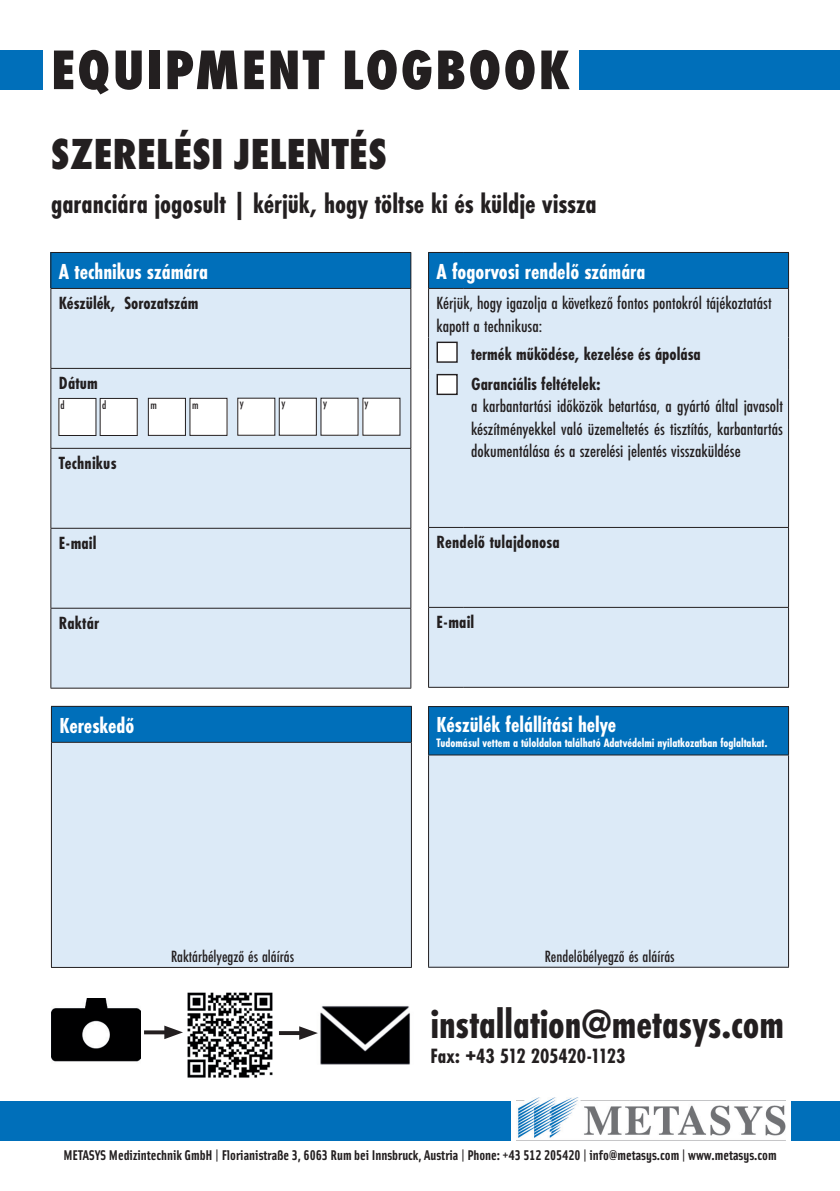
<style>
.page{position:relative;width:840px;height:1191px;background:#fff}
.page>*{position:absolute;margin:0;border:0;box-sizing:border-box;transform-origin:0 0}
.t1{font:800 57.8px "Futura PT Cond";letter-spacing:.04em;color:#231f20}
.t2{font:800 45.2px "Futura PT Cond";letter-spacing:.01em;color:#231f20}
.t3{font:700 42.2px "Futura PT Cond";color:#231f20}
.t4{font:700 28.2px "Futura PT Cond";color:#231f20}
.t5{font:700 22.6px "Futura PT Cond";color:#fff}
.t6{font:700 21.4px "Futura PT Cond";letter-spacing:-.005em;color:#231f20}
.t7{font:500 18.4px/22.6px "Futura PT Cond";color:#231f20}
.t8{font:700 18.4px/30px "Futura PT Cond";color:#231f20}
.t9{font:500 17px "Futura PT Cond";color:#231f20}
.t10{font:14px "Solex Bold Lining";color:#231f20}
.t11{font:700 12.6px "Futura PT Cond";color:#fff}
.t12{font:500 12px "Futura PT Cond";color:#231f20}
</style>
<div class="page">
<div style="left:0;top:50px;width:839px;height:40px;background:#006fba"></div>
<div style="left:43px;top:37px;width:535px;height:60px;background:#fff"></div>
<div style="left:0;top:1101px;width:839px;height:40px;background:#006fba"></div>
<div style="left:510px;top:1097px;width:280px;height:53px;background:#fff"></div>
<img style="left:516px;top:1097px;width:268px;height:44px">
<div style="left:51px;top:252px;width:359px;height:36px;background:#006fba"></div>
<div style="left:51px;top:289px;width:359px;height:399px;background:#dceaf7"></div>
<hr style="left:50px;top:252px;width:361px;height:1px;background:#231f20">
<hr style="left:50px;top:253px;width:1px;height:35px;background:#231f20">
<hr style="left:410px;top:253px;width:1px;height:35px;background:#231f20">
<hr style="left:50px;top:288px;width:361px;height:1px;background:#231f20">
<hr style="left:50px;top:289px;width:1px;height:79px;background:#231f20">
<hr style="left:410px;top:289px;width:1px;height:79px;background:#231f20">
<hr style="left:50px;top:368px;width:361px;height:1px;background:#231f20">
<hr style="left:50px;top:369px;width:1px;height:79px;background:#231f20">
<hr style="left:410px;top:369px;width:1px;height:79px;background:#231f20">
<hr style="left:50px;top:448px;width:361px;height:1px;background:#231f20">
<hr style="left:50px;top:449px;width:1px;height:79px;background:#231f20">
<hr style="left:410px;top:449px;width:1px;height:79px;background:#231f20">
<hr style="left:50px;top:528px;width:361px;height:1px;background:#231f20">
<hr style="left:50px;top:528px;width:1px;height:80px;background:#231f20">
<hr style="left:410px;top:528px;width:1px;height:80px;background:#231f20">
<hr style="left:50px;top:608px;width:361px;height:1px;background:#231f20">
<hr style="left:50px;top:608px;width:1px;height:80px;background:#231f20">
<hr style="left:410px;top:608px;width:1px;height:80px;background:#231f20">
<hr style="left:50px;top:688px;width:361px;height:1px;background:#231f20">
<div style="left:428px;top:252px;width:360px;height:36px;background:#006fba"></div>
<div style="left:429px;top:289px;width:358px;height:398px;background:#dceaf7"></div>
<hr style="left:428px;top:289px;width:1px;height:49px;background:#231f20">
<hr style="left:787px;top:289px;width:1px;height:49px;background:#231f20">
<hr style="left:428px;top:338px;width:1px;height:32px;background:#231f20">
<hr style="left:787px;top:338px;width:1px;height:32px;background:#231f20">
<hr style="left:428px;top:370px;width:1px;height:157px;background:#231f20">
<hr style="left:787px;top:370px;width:1px;height:157px;background:#231f20">
<hr style="left:428px;top:527px;width:35px;height:1px;background:#231f20">
<hr style="left:428px;top:528px;width:1px;height:79px;background:#231f20">
<hr style="left:463px;top:527px;width:325px;height:1px;background:#231f20">
<hr style="left:787px;top:528px;width:1px;height:79px;background:#231f20">
<hr style="left:428px;top:607px;width:35px;height:1px;background:#231f20">
<hr style="left:428px;top:608px;width:1px;height:79px;background:#231f20">
<hr style="left:463px;top:607px;width:325px;height:1px;background:#231f20">
<hr style="left:787px;top:608px;width:1px;height:79px;background:#231f20">
<hr style="left:428px;top:687px;width:35px;height:1px;background:#231f20">
<hr style="left:463px;top:687px;width:325px;height:1px;background:#231f20">
<hr style="left:428px;top:252px;width:35px;height:1px;background:#231f20">
<hr style="left:428px;top:253px;width:1px;height:35px;background:#231f20">
<hr style="left:463px;top:252px;width:325px;height:1px;background:#231f20">
<hr style="left:787px;top:253px;width:1px;height:35px;background:#231f20">
<hr style="left:428px;top:288px;width:35px;height:1px;background:#231f20">
<hr style="left:463px;top:288px;width:325px;height:1px;background:#231f20">
<div style="left:437px;top:342px;width:20px;height:20px;background:#fff"></div>
<div style="left:436px;top:341px;width:21px;height:22px;border:1px solid #231f20"></div>
<div style="left:437px;top:374px;width:20px;height:20px;background:#fff"></div>
<div style="left:436px;top:374px;width:21px;height:21px;border:1px solid #231f20"></div>
<div style="left:59px;top:398px;width:37px;height:37px;background:#fff"></div>
<div style="left:58px;top:398px;width:38px;height:38px;border:1px solid #231f20"></div>
<div style="left:100px;top:398px;width:37px;height:37px;background:#fff"></div>
<div style="left:100px;top:398px;width:37px;height:38px;border:1px solid #231f20"></div>
<div style="left:148px;top:398px;width:37px;height:37px;background:#fff"></div>
<div style="left:148px;top:398px;width:38px;height:38px;border:1px solid #231f20"></div>
<div style="left:190px;top:398px;width:37px;height:37px;background:#fff"></div>
<div style="left:189px;top:398px;width:38px;height:38px;border:1px solid #231f20"></div>
<div style="left:238px;top:398px;width:37px;height:37px;background:#fff"></div>
<div style="left:279px;top:398px;width:37px;height:37px;background:#fff"></div>
<div style="left:321px;top:398px;width:37px;height:37px;background:#fff"></div>
<div style="left:362px;top:398px;width:38px;height:37px;background:#fff"></div>
<div style="left:51px;top:706px;width:360px;height:36px;background:#006fba"></div>
<div style="left:51px;top:742px;width:360px;height:225px;background:#dceaf7"></div>
<hr style="left:51px;top:706px;width:360px;height:1px;background:#231f20">
<hr style="left:51px;top:706px;width:1px;height:36px;background:#231f20">
<hr style="left:411px;top:706px;width:1px;height:36px;background:#231f20">
<hr style="left:51px;top:742px;width:360px;height:1px;background:#231f20">
<hr style="left:51px;top:742px;width:1px;height:225px;background:#231f20">
<hr style="left:411px;top:742px;width:1px;height:225px;background:#231f20">
<hr style="left:51px;top:967px;width:360px;height:1px;background:#231f20">
<div style="left:428px;top:706px;width:360px;height:49px;background:#006fba"></div>
<div style="left:428px;top:755px;width:360px;height:212px;background:#dceaf7"></div>
<hr style="left:428px;top:706px;width:360px;height:1px;background:#231f20">
<hr style="left:428px;top:707px;width:1px;height:47px;background:#231f20">
<hr style="left:787px;top:707px;width:1px;height:47px;background:#231f20">
<hr style="left:428px;top:754px;width:360px;height:1px;background:#231f20">
<hr style="left:428px;top:755px;width:1px;height:212px;background:#231f20">
<hr style="left:787px;top:755px;width:1px;height:212px;background:#231f20">
<hr style="left:428px;top:967px;width:360px;height:1px;background:#231f20">
<img style="left:187px;top:992px;width:86px;height:86px">
<img style="left:320px;top:1006px;width:90px;height:59px">
<img style="left:52px;top:998px;width:88px;height:64px">
<svg style="left:144px;top:1030px;width:20px;height:4px"></svg>
<svg style="left:164px;top:1025px;width:19px;height:14px"></svg>
<svg style="left:279px;top:1031px;width:20px;height:4px"></svg>
<svg style="left:299px;top:1026px;width:19px;height:13px"></svg>
<h1 class="t1" style="left:51px;top:36px;width:520px">EQUIPMENT LOGBOOK</h1>
<h2 class="t2" style="left:51px;top:127px;width:336px">SZERELÉSI JELENTÉS</h2>
<h3 class="t4" style="left:51px;top:188px;width:547px">garanciára jogosult | kérjük, hogy töltse ki és küldje vissza</h3>
<p class="t5" style="left:59px;top:258px;width:150px">A technikus számára</p>
<p class="t8" style="left:59px;top:288px;width:141px">Készülék, Sorozatszám</p>
<p class="t8" style="left:59px;top:368px;width:41px">Dátum</p>
<p class="t12" style="left:60px;top:398px;width:6px">d</p>
<p class="t12" style="left:102px;top:398px;width:6px">d</p>
<p class="t12" style="left:150px;top:398px;width:8px">m</p>
<p class="t12" style="left:192px;top:398px;width:8px">m</p>
<p class="t12" style="left:240px;top:395px;width:5px">y</p>
<p class="t12" style="left:281px;top:395px;width:5px">y</p>
<p class="t12" style="left:323px;top:395px;width:5px">y</p>
<p class="t12" style="left:364px;top:395px;width:5px">y</p>
<p class="t8" style="left:59px;top:448px;width:59px">Technikus</p>
<p class="t8" style="left:59px;top:528px;width:39px">E-mail</p>
<p class="t8" style="left:59px;top:608px;width:42px">Raktár</p>
<p class="t5" style="left:59px;top:712px;width:76px">Kereskedő</p>
<p class="t5" style="left:436px;top:258px;width:210px">A fogorvosi rendelő számára</p>
<p class="t7" style="left:436px;top:292px;width:336px">Kérjük, hogy igazolja a következő fontos pontokról tájékoztatást kapott a technikusa:</p>
<p class="t8" style="left:471px;top:338px;width:231px">termék működése, kezelése és ápolása<br>Garanciális feltételek:</p>
<p class="t7" style="left:471px;top:394px;width:313px;text-align:justify">a karbantartási időközök betartása, a gyártó által javasolt készítményekkel való üzemeltetés és tisztítás, karbantartás dokumentálása és a szerelési jelentés visszaküldése</p>
<p class="t8" style="left:436px;top:527px;width:125px">Rendelő tulajdonosa</p>
<p class="t8" style="left:436px;top:607px;width:39px">E-mail</p>
<p class="t5" style="left:436px;top:711px;width:181px">Készülék felállítási helye</p>
<p class="t11" style="left:436px;top:735px;width:332px">Tudomásul vettem a túloldalon található Adatvédelmi nyilatkozatban foglaltakat.</p>
<p class="t9" style="left:171px;top:946px;width:124px">Raktárbélyegző és aláírás</p>
<p class="t9" style="left:544px;top:946px;width:131px">Rendelőbélyegző és aláírás</p>
<h3 class="t3" style="left:430px;top:999px;width:355px">installation@metasys.com</h3>
<p class="t6" style="left:430px;top:1044px;width:196px">Fax: +43 512 205420-1123</p>
<p class="t10" style="left:63px;top:1146px;width:714px">METASYS Medizintechnik GmbH | Florianistraße 3, 6063 Rum bei Innsbruck, Austria | Phone: +43 512 205420 | info@metasys.com | www.metasys.com</p>
</div>
